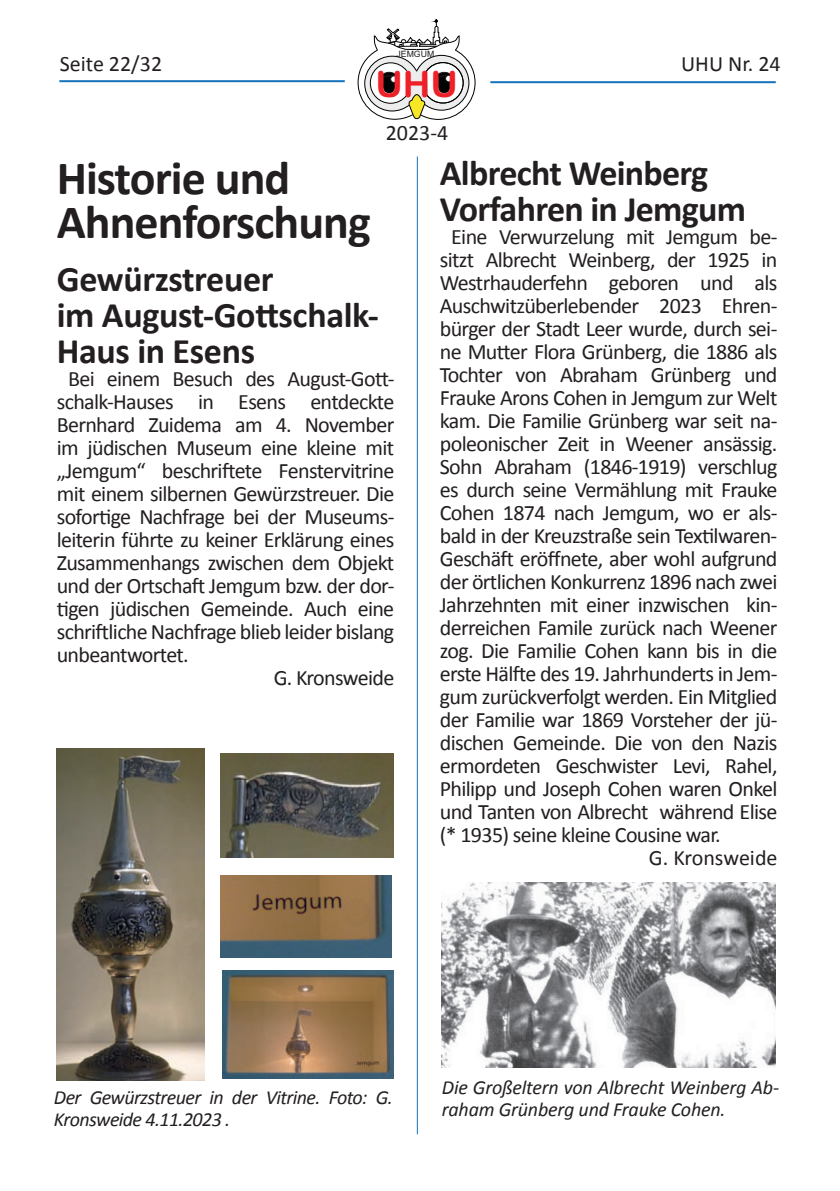
<style>
.page{position:relative;width:840px;height:1191px;background:#fff}
.page>*{position:absolute;margin:0;border:0;box-sizing:border-box;transform-origin:0 0}
.t1{font:700 48px/44px "Calibri";letter-spacing:-.02em;color:#231f20}
.t2{font:36.2px "Arial Rounded MT Bold";color:#ee2028}
.t3{font:700 36px/36px "Calibri";letter-spacing:-.02em;color:#231f20}
.t4{font:22px "Calibri";letter-spacing:-.03em;color:#231f20}
.t5{font:22px "Calibri";color:#231f20}
.t6{font:italic 20px/22px "Calibri";letter-spacing:-.015em;color:#231f20}
.t7{font:8.6px "Arial";color:#231f20}
</style>
<div class="page">
<svg style="left:357px;top:19px;width:118px;height:101px"></svg>
<div style="left:390px;top:76px;width:7px;height:6px;background:#fff;border-radius:50%"></div>
<div style="left:390px;top:76px;width:7px;height:6px;border:1px solid #231f20;border-radius:50%"></div>
<div style="left:445px;top:75px;width:7px;height:7px;background:#fff;border-radius:50%"></div>
<div style="left:445px;top:75px;width:7px;height:7px;border:1px solid #231f20;border-radius:50%"></div>
<hr style="left:59px;top:80px;width:285px;height:2px;background:#1473bb">
<hr style="left:490px;top:81px;width:285px;height:2px;background:#1473bb">
<hr style="left:416px;top:156px;width:1px;height:978px;background:#1473bb">
<img style="left:57px;top:748px;width:147px;height:332px">
<img style="left:222px;top:970px;width:171px;height:108px">
<img style="left:221px;top:876px;width:170px;height:81px">
<img style="left:221px;top:753px;width:172px;height:104px">
<img style="left:441px;top:882px;width:334px;height:185px">
<p class="t7" style="left:396px;top:48px;width:39px">JEMGUM</p>
<p class="t5" style="left:60px;top:49px;width:104px">Seite 22/32</p>
<p class="t4" style="left:680px;top:48px;width:101px">UHU Nr. 24</p>
<h2 class="t2" style="left:375px;top:60px;width:84px">UHU</h2>
<p class="t4" style="left:385px;top:117px;width:64px">2023-4</p>
<h1 class="t1" style="left:57px;top:154px;width:315px">Historie und<br>Ahnenforschung</h1>
<h3 class="t3" style="left:439px;top:154px;width:307px">Albrecht Weinberg<br>Vorfahren in Jemgum</h3>
<p class="t4" style="left:451px;top:221px;width:327px">Eine Verwurzelung mit Jemgum be-</p>
<p class="t4" style="left:439px;top:244px;width:339px">sitzt Albrecht Weinberg, der 1925 in</p>
<p class="t4" style="left:439px;top:267px;width:339px">Westrhauderfehn geboren und als</p>
<p class="t4" style="left:439px;top:290px;width:339px">Auschwitzüberlebender 2023 Ehren-</p>
<p class="t4" style="left:439px;top:313px;width:339px">bürger der Stadt Leer wurde, durch sei-</p>
<p class="t4" style="left:439px;top:336px;width:339px">ne Mutter Flora Grünberg, die 1886 als</p>
<p class="t4" style="left:439px;top:359px;width:339px">Tochter von Abraham Grünberg und</p>
<p class="t4" style="left:439px;top:382px;width:339px">Frauke Arons Cohen in Jemgum zur Welt</p>
<p class="t4" style="left:439px;top:405px;width:339px">kam. Die Familie Grünberg war seit na-</p>
<p class="t4" style="left:439px;top:428px;width:339px">poleonischer Zeit in Weener ansässig.</p>
<p class="t4" style="left:439px;top:451px;width:339px">Sohn Abraham (1846-1919) verschlug</p>
<p class="t4" style="left:439px;top:474px;width:339px">es durch seine Vermählung mit Frauke</p>
<p class="t4" style="left:439px;top:497px;width:339px">Cohen 1874 nach Jemgum, wo er als-</p>
<p class="t4" style="left:439px;top:520px;width:339px">bald in der Kreuzstraße sein Textilwaren-</p>
<p class="t4" style="left:439px;top:543px;width:339px">Geschäft eröffnete, aber wohl aufgrund</p>
<p class="t4" style="left:439px;top:566px;width:339px">der örtlichen Konkurrenz 1896 nach zwei</p>
<p class="t4" style="left:439px;top:589px;width:339px">Jahrzehnten mit einer inzwischen kin-</p>
<p class="t4" style="left:439px;top:612px;width:339px">derreichen Famile zurück nach Weener</p>
<p class="t4" style="left:439px;top:635px;width:339px">zog. Die Familie Cohen kann bis in die</p>
<p class="t4" style="left:439px;top:658px;width:339px">erste Hälfte des 19. Jahrhunderts in Jem-</p>
<p class="t4" style="left:439px;top:681px;width:339px">gum zurückverfolgt werden. Ein Mitglied</p>
<p class="t4" style="left:439px;top:704px;width:339px">der Familie war 1869 Vorsteher der jü-</p>
<p class="t4" style="left:439px;top:727px;width:339px">dischen Gemeinde. Die von den Nazis</p>
<p class="t4" style="left:439px;top:750px;width:339px">ermordeten Geschwister Levi, Rahel,</p>
<p class="t4" style="left:439px;top:773px;width:339px">Philipp und Joseph Cohen waren Onkel</p>
<p class="t4" style="left:439px;top:796px;width:339px">und Tanten von Albrecht während Elise</p>
<p class="t4" style="left:439px;top:819px;width:282px">(* 1935) seine kleine Cousine war.</p>
<p class="t5" style="left:648px;top:842px;width:130px">G. Kronsweide</p>
<h3 class="t3" style="left:57px;top:260px;width:323px">Gewürzstreuer<br>im August-Gottschalk-<br>Haus in Esens</h3>
<p class="t4" style="left:68px;top:363px;width:327px">Bei einem Besuch des August-Gott-</p>
<p class="t4" style="left:57px;top:386px;width:339px">schalk-Hauses in Esens entdeckte</p>
<p class="t4" style="left:57px;top:409px;width:339px">Bernhard Zuidema am 4. November</p>
<p class="t4" style="left:57px;top:432px;width:339px">im jüdischen Museum eine kleine mit</p>
<p class="t4" style="left:57px;top:455px;width:339px">„Jemgum“ beschriftete Fenstervitrine</p>
<p class="t4" style="left:57px;top:478px;width:339px">mit einem silbernen Gewürzstreuer. Die</p>
<p class="t4" style="left:57px;top:501px;width:339px">sofortige Nachfrage bei der Museums-</p>
<p class="t4" style="left:57px;top:524px;width:339px">leiterin führte zu keiner Erklärung eines</p>
<p class="t4" style="left:57px;top:547px;width:339px">Zusammenhangs zwischen dem Objekt</p>
<p class="t4" style="left:57px;top:570px;width:339px">und der Ortschaft Jemgum bzw. der dor-</p>
<p class="t4" style="left:57px;top:593px;width:339px">tigen jüdischen Gemeinde. Auch eine</p>
<p class="t4" style="left:57px;top:616px;width:339px">schriftliche Nachfrage blieb leider bislang</p>
<p class="t4" style="left:57px;top:639px;width:133px">unbeantwortet.</p>
<p class="t4" style="left:273px;top:662px;width:122px">G. Kronsweide</p>
<p class="t6" style="left:54px;top:1085px;width:340px">Der Gewürzstreuer in der Vitrine. Foto: G.<br>Kronsweide 4.11.2023 .</p>
<p class="t6" style="left:441px;top:1075px;width:338px">Die Großeltern von Albrecht Weinberg Ab&shy;raham Grünberg und Frauke Cohen.</p>
</div>
